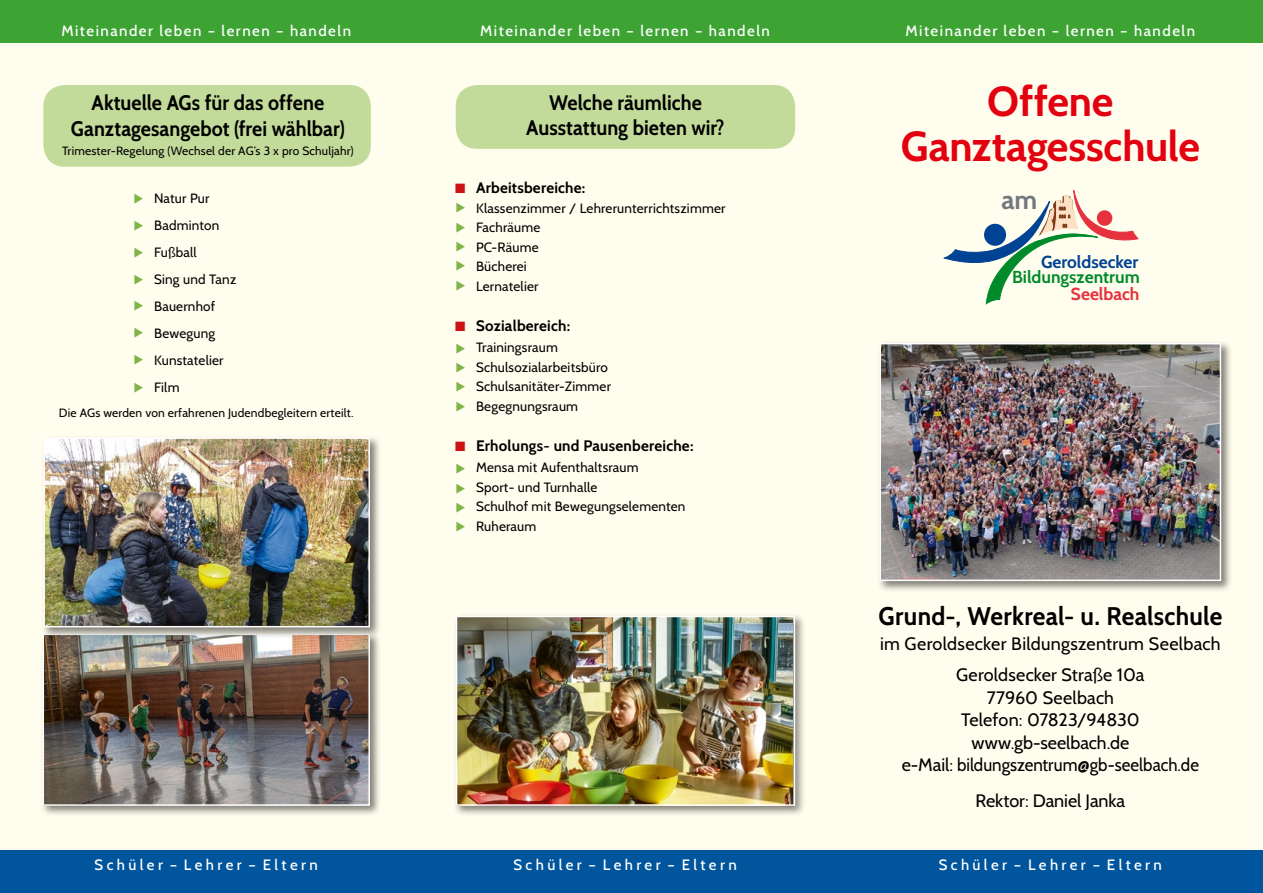
<style>
.page{position:relative;width:1263px;height:893px;background:#fffded}
.page>*{position:absolute;margin:0;border:0;box-sizing:border-box;transform-origin:0 0}
.t1{font:700 42px/45px "Cabin";letter-spacing:-.005em;color:#e3000f;text-align:center}
.t2{font:700 26.25px "Cabin";color:#73787e}
.t3{font:700 25.5px "Cabin";letter-spacing:.01em;color:#000;scale:.96 1}
.t4{font:700 21px/25.2px "Cabin";color:#000;text-align:center;scale:.94 1}
.t5{font:18px/22.5px "Cabin";letter-spacing:.005em;color:#000;text-align:center}
.t6{font:700 17.4px "Cabin";color:#008b2b}
.t7{font:700 17.4px "Cabin";color:#004394}
.t8{font:700 17.4px "Cabin";color:#e6313f}
.t9{font:700 15.15px "Cabin";letter-spacing:.015em;color:#000}
.t10{font:500 15px "Cabin";letter-spacing:.1em;color:#fff}
.t11{font:13.5px/19.5px "Cabin";letter-spacing:.015em;color:#000}
.t12{font:12px "Cabin";letter-spacing:.015em;color:#000}
.s1{color:#cd1316}
</style>
<div class="page">
<div style="left:0;top:0;width:1263px;height:43px;background:#3da434"></div>
<div style="left:0;top:850px;width:1263px;height:43px;background:#00559d"></div>
<div style="left:456px;top:85px;width:339px;height:64px;background:#c3db9a;border-radius:21px"></div>
<div style="left:43px;top:85px;width:328px;height:82px;background:#c3db9a;border-radius:21px"></div>
<svg style="left:944px;top:190px;width:194px;height:114px"></svg>
<div style="left:876px;top:340px;width:357px;height:253px;background:#000;opacity:.5"></div>
<img style="left:882px;top:346px;width:336px;height:232px">
<div style="left:879px;top:343px;width:342px;height:238px;border:2px solid #fff"></div>
<div style="left:39px;top:631px;width:342px;height:186px;background:#000;opacity:.5"></div>
<img style="left:46px;top:639px;width:321px;height:164px">
<div style="left:43px;top:634px;width:327px;height:172px;border:2px solid #fff"></div>
<div style="left:453px;top:613px;width:354px;height:204px;background:#000;opacity:.5"></div>
<img style="left:459px;top:619px;width:333px;height:184px">
<div style="left:456px;top:616px;width:339px;height:190px;border:2px solid #fff"></div>
<div style="left:40px;top:434px;width:341px;height:205px;background:#000;opacity:.5"></div>
<img style="left:46px;top:440px;width:321px;height:184px">
<div style="left:43px;top:437px;width:327px;height:190px;border:2px solid #fff"></div>
<p class="t10" style="left:61px;top:21px;width:291px">Miteinander leben – lernen – handeln</p>
<p class="t10" style="left:480px;top:21px;width:291px">Miteinander leben – lernen – handeln</p>
<p class="t10" style="left:905px;top:21px;width:291px">Miteinander leben – lernen – handeln</p>
<h3 class="t4" style="left:71px;top:90px;width:293px">Aktuelle AGs für das offene<br>Ganztagesangebot (frei wählbar)</h3>
<p class="t12" style="left:62px;top:144px;width:293px">Trimester-Regelung (Wechsel der AG‘s 3 x pro Schuljahr)</p>
<p class="t11" style="left:154px;top:185px;width:84px;line-height:27px">Natur Pur<br>Badminton<br>Fußball<br>Sing und Tanz<br>Bauernhof<br>Bewegung<br>Kunstatelier<br>Film</p>
<p class="t12" style="left:59px;top:406px;width:296px">Die AGs werden von erfahrenen Judendbegleitern erteilt.</p>
<h3 class="t4" style="left:526px;top:90px;width:213px">Welche räumliche<br>Ausstattung bieten wir?</h3>
<p class="t9" style="left:455px;top:179px;width:132px"><span class="s1">■</span> Arbeitsbereiche:</p>
<p class="t11" style="left:476px;top:198px;width:251px">Klassenzimmer / Lehrerunterrichtszimmer<br>Fachräume<br>PC-Räume<br>Bücherei<br>Lernatelier</p>
<p class="t9" style="left:455px;top:317px;width:117px"><span class="s1">■</span> Sozialbereich:</p>
<p class="t11" style="left:476px;top:338px;width:137px">Trainingsraum<br>Schulsozialarbeitsbüro<br>Schulsanitäter-Zimmer<br>Begegnungsraum</p>
<p class="t9" style="left:455px;top:437px;width:240px"><span class="s1">■</span> Erholungs- und Pausenbereiche:</p>
<p class="t11" style="left:476px;top:458px;width:211px">Mensa mit Aufenthaltsraum<br>Sport- und Turnhalle<br>Schulhof mit Bewegungselementen<br>Ruheraum</p>
<h1 class="t1" style="left:901px;top:79px;width:301px">Offene<br>Ganztagesschule</h1>
<h2 class="t2" style="left:1001px;top:184px;width:37px">am</h2>
<p class="t7" style="left:1041px;top:251px;width:99px">Geroldsecker</p>
<p class="t6" style="left:1012px;top:267px;width:129px">Bildungszentrum</p>
<p class="t8" style="left:1071px;top:283px;width:70px">Seelbach</p>
<h3 class="t3" style="left:878px;top:601px;width:360px">Grund-, Werkreal- u. Realschule</h3>
<h3 class="t5" style="left:880px;top:628px;width:342px;line-height:31px">im Geroldsecker Bildungszentrum Seelbach<br>Geroldsecker Straße 10a</h3>
<h3 class="t5" style="left:902px;top:686px;width:299px">77960 Seelbach<br>Telefon: 07823/94830 www.gb-seelbach.de<br>e-Mail: bildungszentrum@gb-seelbach.de</h3>
<h3 class="t5" style="left:975px;top:789px;width:151px">Rektor: Daniel Janka</h3>
<p class="t10" style="left:95px;top:856px;width:225px">S c h ü l e r – L e h r e r – E l t e r n</p>
<p class="t10" style="left:513px;top:856px;width:225px">S c h ü l e r – L e h r e r – E l t e r n</p>
<p class="t10" style="left:939px;top:856px;width:225px">S c h ü l e r – L e h r e r – E l t e r n</p>
</div>
